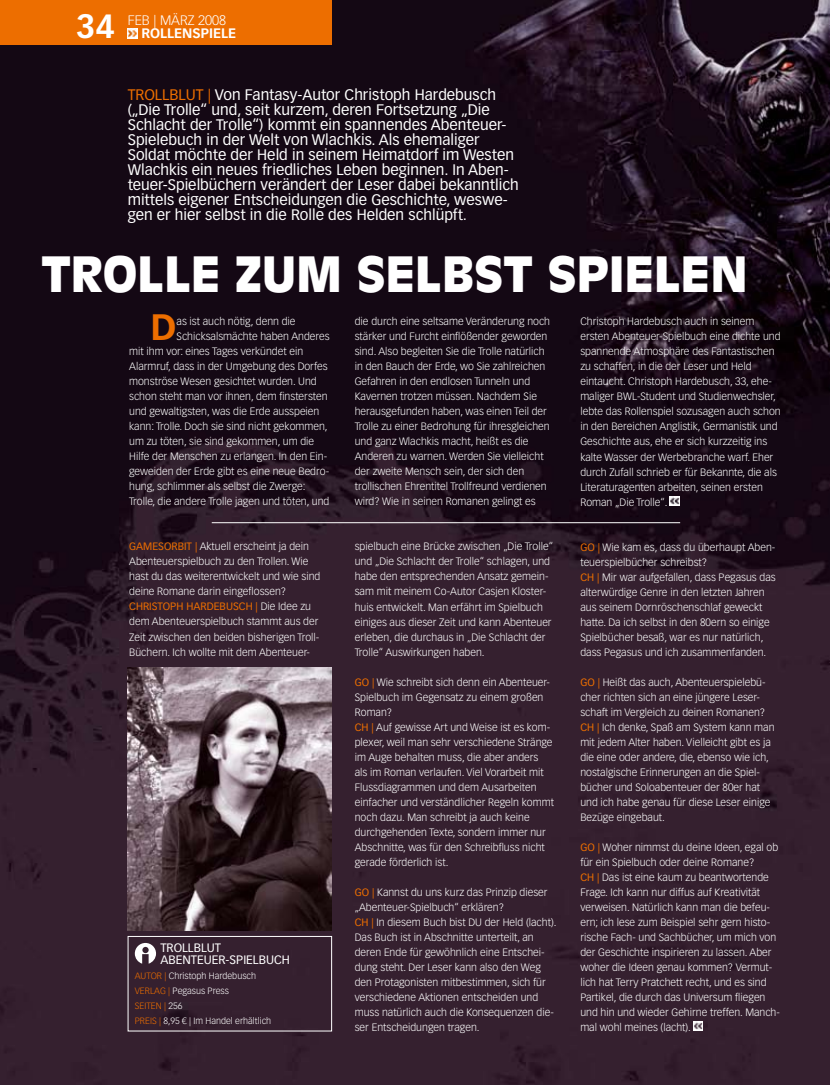
<style>
.page{position:relative;width:830px;height:1085px;background:#fff}
.page>*{position:absolute;margin:0;border:0;box-sizing:border-box;transform-origin:0 0}
.t1{font:900 48px "Antique Olive CE";color:#fff}
.t2{font:700 36.15px "Vectora LT";color:#ed6e00}
.t3{font:700 33px "Vectora LT";color:#fff}
.t4{font:15px/15px "Vectora LT";color:#fff}
.t5{font:300 13.5px "Vectora LT";color:#fff}
.t6{font:700 13.5px "Vectora LT";color:#fff}
.t7{font:12px/12px "Vectora LT";color:#fff}
.t8{font:300 10.5px/15px "Vectora LT";color:#fff}
.t9{font:10.5px "Vectora LT";color:#ed6e00}
.t10{font:300 9px "Vectora LT";color:#fff}
.t11{font:300 9px "Vectora LT";color:#ed6e00}
.s1{color:#ed6e00}
.s2{font-weight:400;color:#ed6e00}
</style>
<div class="page">
<img style="left:0;top:0;width:829px;height:1084px">
<svg style="left:669px;top:496px;width:9px;height:9px"></svg>
<svg style="left:135px;top:942px;width:21px;height:21px"></svg>
<div style="left:128px;top:935px;width:204px;height:96px;border:1px solid #fff"></div>
<svg style="left:693px;top:1021px;width:9px;height:9px"></svg>
<img style="left:128px;top:667px;width:204px;height:263px">
<hr style="left:212px;top:522px;width:467px;height:1px;background:#fff">
<div style="left:0;top:0;width:332px;height:45px;background:#ed6e00"></div>
<svg style="left:128px;top:28px;width:9px;height:10px"></svg>
<h3 class="t3" style="left:76px;top:7px;width:41px">34</h3>
<p class="t5" style="left:128px;top:12px;width:100px">FEB | MÄRZ 2008</p>
<p class="t6" style="left:141px;top:25px;width:96px">ROLLENSPIELE</p>
<p class="t4" style="left:128px;top:87px;width:392px"><span class="s1">TROLLBLUT |</span> Von Fantasy-Autor Christoph Hardebusch („Die Trolle“ und, seit kurzem, deren Fortsetzung „Die Schlacht der Trolle“) kommt ein spannendes Abenteuer-Spielebuch in der Welt von Wlachkis. Als ehemaliger Soldat möchte der Held in seinem Heimatdorf im Westen Wlachkis ein neues friedliches Leben beginnen. In Aben&shy;teuer-Spielbüchern verändert der Leser dabei bekanntlich mittels eigener Entscheidungen die Geschichte, weswe&shy;gen er hier selbst in die Rolle des Helden schlüpft.</p>
<h1 class="t1" style="left:41px;top:245px;width:60px">TROLLE</h1>
<h1 class="t1" style="left:235px;top:245px;width:180px">ZUM SELB</h1>
<h1 class="t1" style="left:474px;top:245px;width:132px">ST SPIELEN</h1>
<h2 class="t2" style="left:150px;top:305px;width:28px">D</h2>
<p class="t8" style="left:176px;top:314px;width:120px">as ist auch nötig, denn die</p>
<p class="t8" style="left:176px;top:329px;width:154px">Schicksalsmächte haben Anderes</p>
<p class="t8" style="left:129px;top:344px;width:175px">mit ihm vor: eines Tages verkündet ein</p>
<p class="t8" style="left:129px;top:359px;width:200px">Alarmruf, dass in der Umgebung des Dorfes</p>
<p class="t8" style="left:129px;top:374px;width:189px">monströse Wesen gesichtet wurden. Und</p>
<p class="t8" style="left:129px;top:389px;width:200px">schon steht man vor ihnen, dem finstersten</p>
<p class="t8" style="left:129px;top:404px;width:192px">und gewaltigsten, was die Erde ausspeien</p>
<p class="t8" style="left:129px;top:419px;width:200px">kann: Trolle. Doch sie sind nicht gekommen,</p>
<p class="t8" style="left:129px;top:434px;width:186px">um zu töten, sie sind gekommen, um die</p>
<p class="t8" style="left:129px;top:449px;width:199px">Hilfe der Menschen zu erlangen. I n den Ein-</p>
<p class="t8" style="left:129px;top:464px;width:201px">geweiden der Erde gibt es eine neue Bedro-</p>
<p class="t8" style="left:129px;top:479px;width:178px">hung, schlimmer als selbst die Zwerge:</p>
<p class="t8" style="left:129px;top:494px;width:202px">Trolle, die andere Trolle jagen und töten, und</p>
<p class="t8" style="left:129px;top:539px;width:193px;text-indent:66px"><span class="s2">|</span> Aktuell erscheint ja dein Abenteuerspielbuch zu den Trollen. Wie hast du das weiterentwickelt und wie sind deine Romane darin eingeflossen?</p>
<p class="t9" style="left:129px;top:600px;width:21px">Christop</p>
<p class="t9" style="left:176px;top:600px;width:18px">h Hardeb</p>
<p class="t9" style="left:129px;top:540px;width:15px">Games</p>
<p class="t9" style="left:164px;top:540px;width:14px">Orbit</p>
<p class="t8" style="left:129px;top:599px;width:192px;text-indent:97px"><span class="s2">usch |</span> Die Idee zu dem Abenteuerspielbuch stammt aus der Zeit zwischen den beiden bisherigen Troll-Büchern. Ich wollte mit dem Abenteuer-</p>
<p class="t7" style="left:160px;top:941px;width:129px">TROLLBLUT<br>ABENTEUER-SPIELBUCH</p>
<p class="t11" style="left:135px;top:970px;width:7px">AUTOR</p>
<p class="t10" style="left:164px;top:970px;width:93px"><span class="s1">|</span> Christoph Hardebusch</p>
<p class="t11" style="left:135px;top:985px;width:12px">VERLAG</p>
<p class="t10" style="left:168px;top:985px;width:62px"><span class="s1">|</span> Pegasus Press</p>
<p class="t11" style="left:135px;top:1000px;width:6px">SEITE</p>
<p class="t10" style="left:156px;top:1000px;width:28px"><span class="s1">N |</span> 256</p>
<p class="t11" style="left:135px;top:1015px;width:6px">PREIS</p>
<p class="t10" style="left:159px;top:1015px;width:114px"><span class="s1">|</span> 8,95 € | I m Handel erhältlich</p>
<p class="t8" style="left:354px;top:314px;width:197px">die durch eine seltsame Veränderung noch stärker und Furcht einflößender geworden sind. Also begleiten Sie die Trolle natürlich in den Bauch der Erde, wo Sie zahlreichen Gefahren in den endlosen Tunneln und Kavernen trotzen müssen. Nachdem Sie herausgefunden haben, was einen Teil der Trolle zu einer Bedrohung für ihresgleichen und ganz Wlachkis macht, heißt es die Anderen zu warnen. Werden Sie vielleicht der zweite Mensch sein, der sich den trollischen Ehrentitel Trollfreund verdienen wird? Wie in seinen Romanen gelingt es</p>
<p class="t8" style="left:580px;top:314px;width:202px">Christoph Hardebusch auch in seinem ersten Abenteuer-Spielbuch eine dichte und spannende Atmosphäre des Fantastischen zu schaffen, in die der Leser und Held eintaucht. Christoph Hardebusch, 33, ehe&shy;maliger BWL-Student und Studienwechsler, lebte das Rollenspiel sozusagen auch schon in den Bereichen Anglistik, Germanistik und Geschichte aus, ehe er sich kurzzeitig ins kalte Wasser der Werbebranche warf. Eher durch Zufall schrieb er für Bekannte, die als Literaturagenten arbeiten, seinen ersten Roman „Die Trolle“.</p>
<p class="t8" style="left:354px;top:539px;width:200px">spielbuch eine Brücke zwischen „Die Trolle“ und „Die Schlacht der Trolle“ schlagen, und habe den entsprechenden Ansatz gemein&shy;sam mit meinem Co-Autor Casjen Kloster&shy;huis entwickelt. Man erfährt im Spielbuch einiges aus dieser Zeit und kann Abenteuer erleben, die durchaus in „Die Schlacht der Trolle“ Auswirkungen haben.</p>
<p class="t8" style="left:354px;top:674px;width:200px"><span class="s2">GO |</span> Wie schreibt sich denn ein Abenteuer-Spielbuch im Gegensatz zu einem großen Roman?<br><span class="s2">CH |</span> Auf gewisse Art und Weise ist es kom&shy;plexer, weil man sehr verschiedene Stränge im Auge behalten muss, die aber anders<br>als im Roman verlaufen. Viel Vorarbeit mit Flussdiagrammen und dem Ausarbeiten einfacher und verständlicher Regeln kommt noch dazu. Man schreibt ja auch keine durchgehenden Texte, sondern immer nur Abschnitte, was für den Schreibfluss nicht gerade förderlich ist.</p>
<p class="t8" style="left:354px;top:884px;width:203px"><span class="s2">GO |</span> Kannst du uns kurz das Prinzip dieser „Abenteuer-Spielbuch“ erklären?<br><span class="s2">CH |</span> I n diesem Buch bist DU der Held (lacht).<br>Das Buch ist in Abschnitte unterteilt, an deren Ende für gewöhnlich eine Entschei&shy;dung steht. Der Leser kann also den Weg den Protagonisten mitbestimmen, sich für verschiedene Aktionen entscheiden und muss natürlich auch die Konsequenzen die&shy;ser Entscheidungen tragen.</p>
<p class="t8" style="left:580px;top:539px;width:197px"><span class="s2">GO |</span> Wie kam es, dass du überhaupt Aben&shy;teuerspielbücher schreibst?<br><span class="s2">CH |</span> Mir war aufgefallen, dass Pegasus das alterwürdige Genre in den letzten Jahren aus seinem Dornröschenschlaf geweckt hatte. Da ich selbst in den 80ern so einige Spielbücher besaß, war es nur natürlich, dass Pegasus und ich zusammenfanden.</p>
<p class="t8" style="left:580px;top:674px;width:195px"><span class="s2">GO |</span> Heißt das auch, Abenteuerspielebü&shy;cher richten sich an eine jüngere Leser&shy;schaft im Vergleich zu deinen Romanen?<br><span class="s2">CH |</span> Ich denke, Spaß am System kann man mit jedem Alter haben. Vielleicht gibt es ja die eine oder andere, die, ebenso wie ich, nostalgische Erinnerungen an die Spiel&shy;bücher und Soloabenteuer der 80er hat und ich habe genau für diese Leser einige Bezüge eingebaut.</p>
<p class="t8" style="left:580px;top:839px;width:201px"><span class="s2">GO |</span> Woher nimmst du deine Ideen, egal ob für ein Spielbuch oder deine Romane?<br><span class="s2">CH |</span> Das ist eine kaum zu beantwortende Frage. I ch kann nur diffus auf Kreativität verweisen. Natürlich kann man die befeu&shy;ern; ich lese zum Beispiel sehr gern histo&shy;rische Fach- und Sachbücher, um mich von der Geschichte inspirieren zu lassen. Aber woher die Ideen genau kommen? Vermut&shy;lich hat Terry Pratchett recht, und es sind Partikel, die durch das Universum fliegen und hin und wieder Gehirne treffen. Manch&shy;mal wohl meines (lacht).</p>
</div>
